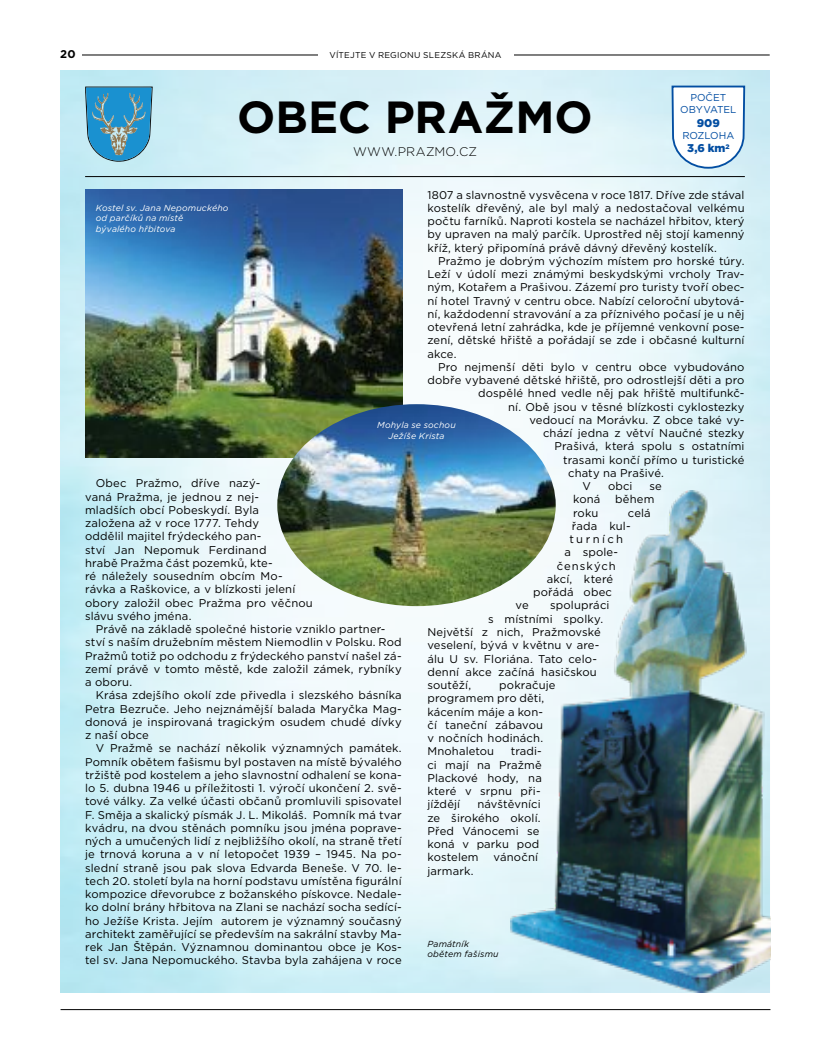
<style>
.page{position:relative;width:830px;height:1063px;background:#fff}
.page>*{position:absolute;margin:0;border:0;box-sizing:border-box;transform-origin:0 0}
.t1{font:700 45px "Gotham";color:#000}
.t2{font:300 12.5px "Gotham";letter-spacing:.02em;color:#000}
.t3{font:11.25px/13.2px "Gotham";letter-spacing:.01em;color:#000;text-align:justify}
.t4{font:900 11.25px "Gotham";color:#034ea2}
.t5{font:11.25px "Gotham";letter-spacing:.085em;color:#000}
.t6{font:11.25px "Gotham";letter-spacing:.215em;color:#000}
.t7{font:700 11.25px "Gotham";color:#000}
.t8{font:10px/12px "Gotham";letter-spacing:-.005em;color:#034ea2;text-align:center}
.t9{font:italic 8.75px/10.5px "Gotham";letter-spacing:.02em;color:#fff}
.t10{font:italic 8.75px/10.5px "Gotham";letter-spacing:.02em;color:#000}
.t11{font:8.5px "Gotham";letter-spacing:.03em;color:#000}
</style>
<div class="page">
<img style="left:60px;top:71px;width:709px;height:921px">
<hr style="left:60px;top:55px;width:709px;height:1px;background:#000">
<div style="left:318px;top:46px;width:195px;height:18px;background:#fff"></div>
<div style="left:60px;top:46px;width:21px;height:15px;background:#fff"></div>
<hr style="left:60px;top:1009px;width:710px;height:1px;background:#000">
<svg style="left:85px;top:87px;width:68px;height:75px;background:#4a9cc3"></svg>
<img style="left:85px;top:190px;width:317px;height:268px">
<hr style="left:85px;top:176px;width:659px;height:1px;background:#000">
<img style="left:277px;top:404px;width:278px;height:202px">
<img style="left:510px;top:491px;width:260px;height:501px">
<svg style="left:670px;top:85px;width:75px;height:85px"></svg>
<p class="t7" style="left:60px;top:47px;width:17px">20</p>
<p class="t11" style="left:329px;top:50px;width:173px">VÍTEJTE V REGIONU SLEZSKÁ BRÁNA</p>
<h1 class="t1" style="left:237px;top:88px;width:357px">OBEC PRAŽMO</h1>
<p class="t2" style="left:353px;top:143px;width:125px">WWW.PRAZMO.CZ</p>
<p class="t8" style="left:680px;top:92px;width:58px">POČET<br>OBYVATEL</p>
<p class="t4" style="left:696px;top:115px;width:24px">909</p>
<p class="t8" style="left:682px;top:129px;width:53px">ROZLOHA</p>
<p class="t4" style="left:687px;top:141px;width:44px">3,6 km<sup>2</sup></p>
<p class="t3" style="left:427px;top:188px;width:318px">1807 a slavnostně vysvěcena v roce 1817. Dříve zde stával kostelík dřevěný, ale byl malý a nedostačoval velkému počtu farníků. Naproti kostela se nacházel hřbitov, který by upraven na malý parčík. Uprostřed něj stojí kamenný kříž, který připomíná právě dávný dřevěný kostelík.</p>
<p class="t3" style="left:427px;top:254px;width:318px;text-indent:11px">Pražmo je dobrým výchozím místem pro horské túry.<br>Leží v údolí mezi známými beskydskými vrcholy Trav&shy;ným, Kotařem a Prašivou. Zázemí pro turisty tvoří obec&shy;ní hotel Travný v centru obce. Nabízí celoroční ubytová&shy;ní, každodenní stravování a za příznivého počasí je u něj otevřená letní zahrádka, kde je příjemné venkovní pose&shy;zení, dětské hřiště a pořádají se zde i občasné kulturní akce.</p>
<p class="t3" style="left:438px;top:360px;width:308px">Pro nejmenší děti bylo v centru obce vybudováno</p>
<p class="t3" style="left:427px;top:373px;width:318px">dobře vybavené dětské hřiště, pro odrostlejší děti a pro</p>
<p class="t3" style="left:478px;top:387px;width:268px">dospělé hned vedle něj pak hřiště multifunkč-</p>
<p class="t3" style="left:508px;top:400px;width:238px">ní. Obě jsou v těsné blízkosti cyklostezky</p>
<p class="t3" style="left:529px;top:413px;width:216px">vedoucí na Morávku. Z obce také vy-</p>
<p class="t3" style="left:543px;top:426px;width:203px">chází jedna z větví Naučné stezky</p>
<p class="t3" style="left:554px;top:440px;width:192px">Prašivá, která spolu s ostatními</p>
<p class="t3" style="left:563px;top:453px;width:183px">trasami končí přímo u turistické</p>
<p class="t3" style="left:568px;top:466px;width:97px">chaty na Prašivé.</p>
<p class="t3" style="left:582px;top:479px;width:10px">V</p>
<p class="t3" style="left:607px;top:479px;width:26px">obci</p>
<p class="t3" style="left:649px;top:479px;width:14px">se</p>
<p class="t3" style="left:573px;top:493px;width:29px">koná</p>
<p class="t3" style="left:615px;top:493px;width:41px">během</p>
<p class="t3" style="left:573px;top:506px;width:27px">roku</p>
<p class="t3" style="left:627px;top:506px;width:24px">celá</p>
<p class="t3" style="left:571px;top:519px;width:60px">řada kul-</p>
<p class="t6" style="left:569px;top:532px;width:55px">turních</p>
<p class="t3" style="left:564px;top:546px;width:55px">a spole-</p>
<p class="t5" style="left:556px;top:559px;width:60px">čenských</p>
<p class="t3" style="left:546px;top:572px;width:68px">akcí, které</p>
<p class="t3" style="left:533px;top:585px;width:80px">pořádá obec</p>
<p class="t3" style="left:515px;top:599px;width:15px">ve</p>
<p class="t3" style="left:550px;top:599px;width:61px">spolupráci</p>
<p class="t3" style="left:488px;top:612px;width:117px">s místními spolky.</p>
<p class="t3" style="left:427px;top:625px;width:175px">Největší z nich, Pražmovské</p>
<p class="t3" style="left:427px;top:638px;width:173px">veselení, bývá v květnu v are-</p>
<p class="t3" style="left:427px;top:652px;width:171px">álu U sv. Floriána. Tato celo-</p>
<p class="t3" style="left:427px;top:665px;width:171px">denní akce začíná hasičskou</p>
<p class="t3" style="left:427px;top:678px;width:45px">soutěží,</p>
<p class="t9" style="left:96px;top:202px;width:134px">Kostel sv. Jana Nepomuckého od parčíků na místě<br>bývalého hřbitova</p>
<p class="t9" style="left:377px;top:420px;width:80px;text-align:center">Mohyla se sochou<br>Ježíše Krista</p>
<p class="t3" style="left:85px;top:477px;width:229px;text-align:left;text-indent:11px">Obec Pražmo, dříve nazý-<br>vaná Pražma, je jednou z nej-<br>mladších obcí Pobeskydí. Byla<br>založena až v roce 1777. Tehdy<br>oddělil majitel frýdeckého pan-<br>ství Jan Nepomuk Ferdinand<br>hrabě Pražma část pozemků, kte-<br>ré náležely sousedním obcím Mo&shy;rávka a Raškovice, a v blízkosti jelení obory založil obec Pražma pro věčnou slávu svého jména.</p>
<p class="t3" style="left:85px;top:622px;width:318px;text-align:left;text-indent:11px">Právě na základě společné historie vzniklo partner&shy;ství s naším družebním městem Niemodlin v Polsku. Rod Pražmů totiž po odchodu z frýdeckého panství našel zá&shy;zemí právě v tomto městě, kde založil zámek, rybníky a oboru.</p>
<p class="t3" style="left:85px;top:689px;width:318px;text-indent:11px">Krása zdejšího okolí zde přivedla i slezského básníka Petra Bezruče. Jeho nejznámější balada Maryčka Mag&shy;donová je inspirovaná tragickým osudem chudé dívky z naší obce</p>
<p class="t3" style="left:85px;top:742px;width:318px;text-indent:11px">V Pražmě se nachází několik významných památek.<br>Pomník obětem fašismu byl postaven na místě bývalého tržiště pod kostelem a jeho slavnostní odhalení se kona&shy;lo 5. dubna 1946 u příležitosti 1. výročí ukončení 2. svě&shy;tové války. Za velké účasti občanů promluvili spisovatel F. Směja a skalický písmák J. L. Mikoláš. Pomník má tvar kvádru, na dvou stěnách pomníku jsou jména poprave&shy;ných a umučených lidí z nejbližšího okolí, na straně třetí je trnová koruna a v ní letopočet 1939 – 1945. Na po&shy;slední straně jsou pak slova Edvarda Beneše. V 70. le&shy;tech 20. století byla na horní podstavu umístěna figurální kompozice dřevorubce z božanského pískovce. Nedale&shy;ko dolní brány hřbitova na Zlani se nachází socha sedící&shy;ho Ježíše Krista. Jejím autorem je významný současný architekt zaměřující se především na sakrální stavby Ma&shy;rek Jan Štěpán. Významnou dominantou obce je Kos&shy;tel sv. Jana Nepomuckého. Stavba byla zahájena v roce</p>
<p class="t3" style="left:427px;top:678px;width:130px;text-align:left;text-indent:72px">pokračuje programem pro děti, kácením máje a kon-<br>čí taneční zábavou<br>v nočních hodinách.<br>Mnohaletou</p>
<p class="t3" style="left:427px;top:744px;width:116px;text-indent:83px">tradi&shy;ci mají na Pražmě Plackové hody, na které v srpnu při&shy;jíždějí</p>
<p class="t3" style="left:427px;top:797px;width:115px;text-indent:50px">návštěvníci ze širokého okolí.<br>Před Vánocemi se koná v parku pod kostelem</p>
<p class="t3" style="left:493px;top:850px;width:46px">vánoční</p>
<p class="t3" style="left:427px;top:864px;width:48px">jarmark.</p>
<p class="t10" style="left:427px;top:938px;width:73px">Památník obětem fašismu</p>
</div>
